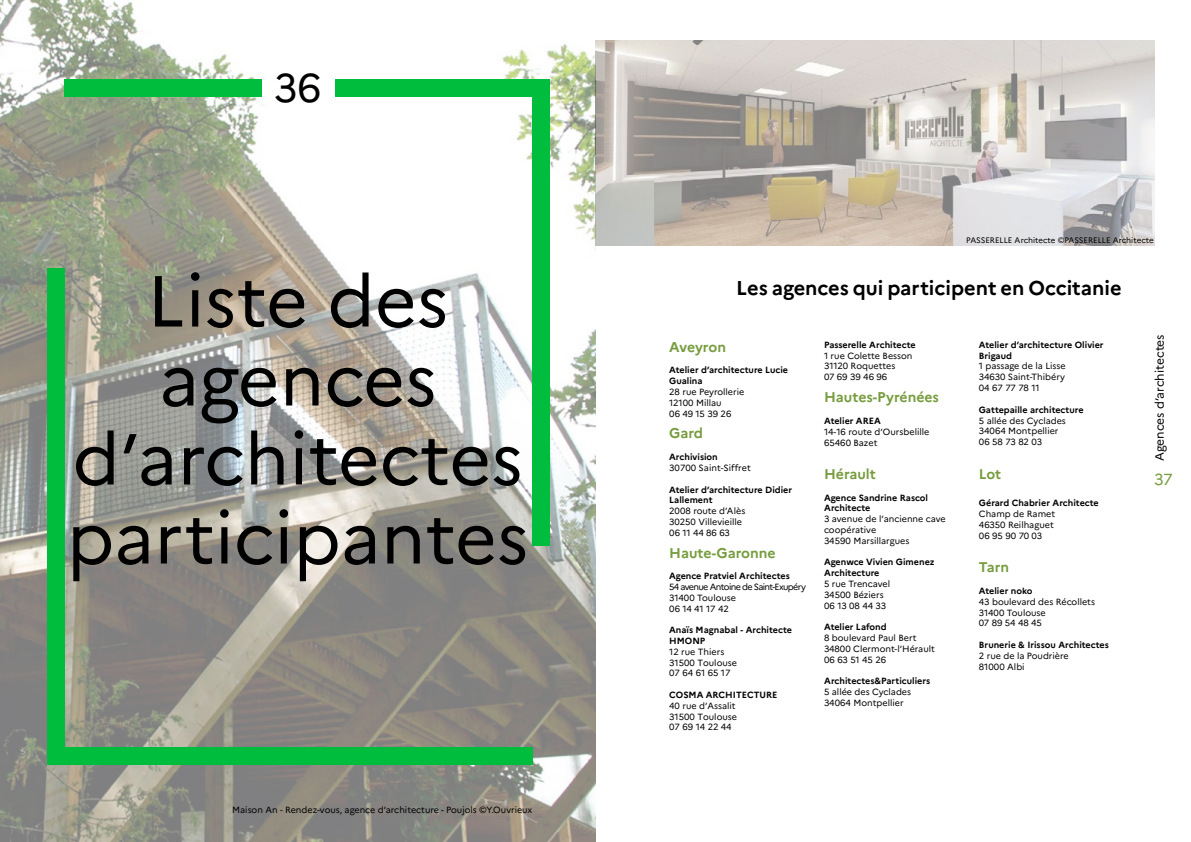
<style>
.page{position:relative;width:1191px;height:842px;background:#fff}
.page>*{position:absolute;margin:0;border:0;box-sizing:border-box;transform-origin:0 0}
.t1{font:72px/79px "Marianne";color:#000;text-align:center}
.t2{font:40px "Marianne";color:#000}
.t3{font:700 20px "Marianne";color:#000}
.t4{font:16px "Marianne";color:#779c3e}
.t5{font:700 14.1px "Marianne";color:#779c3e}
.t6{font:700 14px "Marianne";color:#779c3e}
.t7{font:12px "Marianne";color:#000}
.t8{font:9px/10.8px "Marianne";color:#000}
.t9{font:700 9px/10.8px "Marianne";color:#000}
.t10{font:9px/10.8px "Marianne";letter-spacing:-.07em;color:#000}
.t11{font:8px "Marianne";color:#000}
</style>
<div class="page">
<img style="left:0;top:0;width:595px;height:842px">
<div style="left:47px;top:268px;width:17px;height:496px;background:#00bd3e"></div>
<div style="left:64px;top:80px;width:197px;height:17px;background:#00bd3e"></div>
<div style="left:47px;top:747px;width:485px;height:17px;background:#00bd3e"></div>
<div style="left:532px;top:80px;width:17px;height:465px;background:#00bd3e"></div>
<div style="left:335px;top:80px;width:214px;height:17px;background:#00bd3e"></div>
<img style="left:595px;top:40px;width:559px;height:205px">
<h2 class="t2" style="left:274px;top:63px;width:49px">36</h2>
<h1 class="t1" style="left:67px;top:261px;width:463px">Liste des agences d’architectes participantes</h1>
<p class="t8" style="left:232px;top:804px;width:302px">Maison An - Rendez-vous, agence d’architecture - Poujols ©Y.Ouvrieux</p>
<p class="t11" style="left:966px;top:235px;width:189px">PASSERELLE Architecte ©PASSERELLE Architecte</p>
<h3 class="t3" style="left:736px;top:275px;width:387px">Les agences qui participent en Occitanie</h3>
<h3 class="t5" style="left:669px;top:338px;width:58px">Aveyron</h3>
<p class="t9" style="left:669px;top:365px;width:120px">Atelier d’architecture Lucie<br>Gualina</p>
<p class="t8" style="left:669px;top:386px;width:77px">28 rue Peyrollerie<br>12100 Millau<br>06 49 15 39 26</p>
<h3 class="t5" style="left:669px;top:425px;width:35px">Gard</h3>
<p class="t9" style="left:669px;top:451px;width:50px">Archivision</p>
<p class="t8" style="left:669px;top:462px;width:83px">30700 Saint-Siffret</p>
<p class="t9" style="left:669px;top:484px;width:124px">Atelier d’architecture Didier<br>Lallement</p>
<p class="t8" style="left:669px;top:505px;width:78px">2008 route d’Alès<br>30250 Villevieille<br>06 11 44 86 63</p>
<h3 class="t5" style="left:669px;top:544px;width:108px">Haute-Garonne</h3>
<p class="t9" style="left:669px;top:570px;width:122px">Agence Pratviel Architectes</p>
<p class="t10" style="left:669px;top:581px;width:138px">54 avenue Antoine de Saint-Exupéry<br>31400 Toulouse<br>06 14 41 17 42</p>
<p class="t9" style="left:669px;top:624px;width:124px">Anaïs Magnabal - Architecte<br>HMONP</p>
<p class="t8" style="left:669px;top:646px;width:69px">12 rue Thiers<br>31500 Toulouse<br>07 64 61 65 17</p>
<p class="t9" style="left:669px;top:689px;width:110px">COSMA ARCHITECTURE</p>
<p class="t8" style="left:669px;top:700px;width:69px">40 rue d’Assalit<br>31500 Toulouse<br>07 69 14 22 44</p>
<p class="t9" style="left:824px;top:339px;width:93px">Passerelle Architecte</p>
<p class="t8" style="left:824px;top:350px;width:90px">1 rue Colette Besson<br>31120 Roquettes<br>07 69 39 46 96</p>
<h3 class="t5" style="left:824px;top:388px;width:116px">Hautes-Pyrénées</h3>
<p class="t9" style="left:824px;top:415px;width:58px">Atelier AREA</p>
<p class="t8" style="left:824px;top:426px;width:107px">14-16 route d’Oursbelille<br>65460 Bazet</p>
<h3 class="t5" style="left:824px;top:465px;width:53px">Hérault</h3>
<p class="t9" style="left:824px;top:492px;width:105px">Agence Sandrine Rascol<br>Architecte</p>
<p class="t8" style="left:824px;top:513px;width:123px">3 avenue de l’ancienne cave coopérative<br>34590 Marsillargues</p>
<p class="t9" style="left:824px;top:557px;width:112px">Agenwce Vivien Gimenez<br>Architecture</p>
<p class="t8" style="left:824px;top:578px;width:68px">5 rue Trencavel<br>34500 Béziers<br>06 13 08 44 33</p>
<p class="t9" style="left:824px;top:621px;width:64px">Atelier Lafond</p>
<p class="t8" style="left:824px;top:632px;width:112px">8 boulevard Paul Bert<br>34800 Clermont-l’Hérault<br>06 63 51 45 26</p>
<p class="t9" style="left:824px;top:675px;width:108px">Architectes&amp;Particuliers</p>
<p class="t8" style="left:824px;top:686px;width:89px">5 allée des Cyclades<br>34064 Montpellier</p>
<p class="t9" style="left:979px;top:339px;width:126px">Atelier d’architecture Olivier<br>Brigaud</p>
<p class="t8" style="left:979px;top:361px;width:88px;text-align:justify">1 passage de la Lisse 34630 Saint-Thibéry 04 67 77 78 11</p>
<p class="t9" style="left:979px;top:404px;width:106px">Gattepaille architecture</p>
<p class="t8" style="left:979px;top:415px;width:89px">5 allée des Cyclades<br>34064 Montpellier<br>06 58 73 82 03</p>
<h3 class="t6" style="left:979px;top:465px;width:24px">Lot</h3>
<p class="t9" style="left:979px;top:498px;width:121px">Gérard Chabrier Architecte</p>
<p class="t8" style="left:979px;top:508px;width:78px">Champ de Ramet<br>46350 Reilhaguet<br>06 95 90 70 03</p>
<h3 class="t6" style="left:979px;top:559px;width:32px">Tarn</h3>
<p class="t9" style="left:979px;top:585px;width:55px">Atelier noko</p>
<p class="t8" style="left:979px;top:596px;width:118px">43 boulevard des Récollets<br>31400 Toulouse<br>07 89 54 48 45</p>
<p class="t9" style="left:979px;top:639px;width:131px">Brunerie &amp; Irissou Architectes</p>
<p class="t8" style="left:979px;top:650px;width:91px">2 rue de la Poudrière<br>81000 Albi</p>
<h3 class="t7" style="left:1152px;top:461px;width:128px;rotate:-90deg">Agences d’architectes</h3>
<h3 class="t4" style="left:1154px;top:469px;width:20px">37</h3>
</div>
